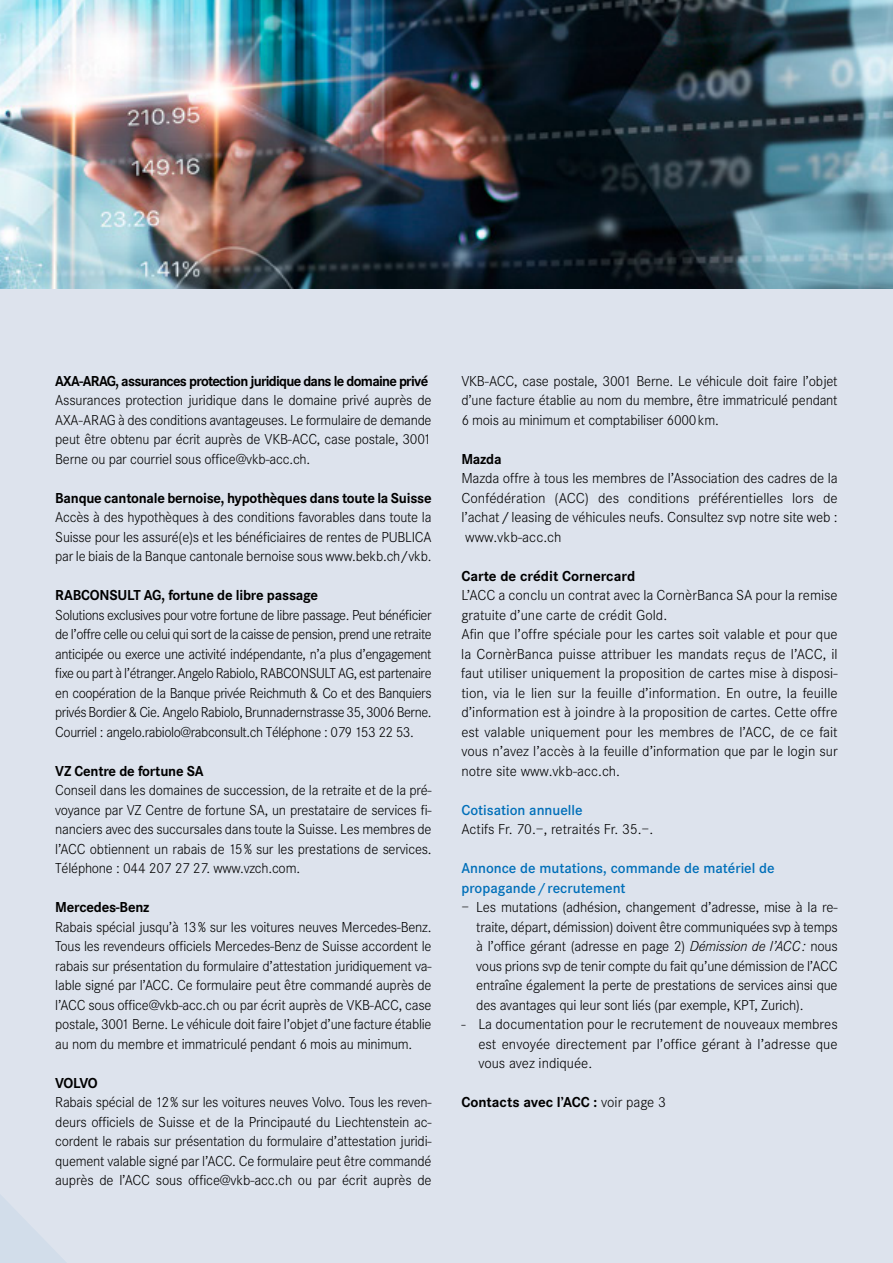
<style>
.page{position:relative;width:893px;height:1263px;background:#dde3ed}
.page>*{position:absolute;margin:0;border:0;box-sizing:border-box;transform-origin:0 0}
.t1{font:300 15px/19.5px "Corporate S";letter-spacing:-.005em;color:#000;text-align:justify}
.t2{font:700 15px "Corporate S";letter-spacing:-.015em;color:#000}
.t3{font:600 15px/19.5px "Corporate S";color:#006fb9}
.t4{font:700 15px "Corporate S";letter-spacing:-.05em;color:#000}
.s1{font-style:italic}
.s2{font-weight:300}
</style>
<div class="page">
<img style="left:0;top:0;width:893px;height:288px">
<svg style="left:0;top:261px;width:80px;height:1002px"></svg>
<p class="t4" style="left:55px;top:372px;width:374px">AXA-ARAG, assurances protection juridique dans le domaine privé</p>
<p class="t1" style="left:55px;top:391px;width:378px">Assurances protection juridique dans le domaine privé auprès de AXA-ARAG à des conditions avantageuses. Le formulaire de demande peut être obtenu par écrit auprès de VKB-ACC, case postale, 3001<br>Berne ou par courriel sous office@vkb-acc.ch.</p>
<p class="t2" style="left:55px;top:489px;width:378px">Banque cantonale bernoise, hypothèques dans toute la Suisse</p>
<p class="t1" style="left:55px;top:508px;width:378px">Accès à des hypothèques à des conditions favorables dans toute la Suisse pour les assuré(e)s et les bénéficiaires de rentes de PUBLICA par le biais de la Banque cantonale bernoise sous www.bekb.ch/vkb.</p>
<p class="t2" style="left:55px;top:586px;width:264px">RABCONSULT AG, fortune de libre passage</p>
<p class="t1" style="left:55px;top:605px;width:378px">Solutions exclusives pour votre fortune de libre passage. Peut bénéficier de l’offre celle ou celui qui sort de la caisse de pension, prend une retraite anticipée ou exerce une activité indépendante, n’a plus d’engagement fixe ou part à l’étranger. Angelo Rabiolo, RABCONSULT AG, est partenaire en coopération de la Banque privée Reichmuth &amp; Co et des Banquiers privés Bordier &amp; Cie. Angelo Rabiolo, Brunnadernstrasse 35, 3006 Berne.<br>Courriel : angelo.rabiolo@rabconsult.ch Téléphone : 079 153 22 53.</p>
<p class="t2" style="left:55px;top:762px;width:150px">VZ Centre de fortune SA</p>
<p class="t1" style="left:55px;top:781px;width:378px">Conseil dans les domaines de succession, de la retraite et de la pré&shy;voyance par VZ Centre de fortune SA, un prestataire de services fi&shy;nanciers avec des succursales dans toute la Suisse. Les membres de l’ACC obtiennent un rabais de 15% sur les prestations de services.<br>Téléphone : 044 207 27 27. www.vzch.com.</p>
<p class="t2" style="left:55px;top:898px;width:96px">Mercedes-Benz</p>
<p class="t1" style="left:55px;top:917px;width:378px">Rabais spécial jusqu’à 13% sur les voitures neuves Mercedes-Benz.<br>Tous les revendeurs officiels Mercedes-Benz de Suisse accordent le rabais sur présentation du formulaire d’attestation juridiquement va&shy;lable signé par l’ACC. Ce formulaire peut être commandé auprès de l’ACC sous office@vkb-acc.ch ou par écrit auprès de VKB-ACC, case postale, 3001 Berne. Le véhicule doit faire l’objet d’une facture établie au nom du membre et immatriculé pendant 6 mois au minimum.</p>
<p class="t2" style="left:55px;top:1074px;width:44px">VOLVO</p>
<p class="t1" style="left:55px;top:1093px;width:378px">Rabais spécial de 12% sur les voitures neuves Volvo. Tous les reven&shy;deurs officiels de Suisse et de la Principauté du Liechtenstein ac&shy;cordent le rabais sur présentation du formulaire d’attestation juridi&shy;quement valable signé par l’ACC. Ce formulaire peut être commandé auprès de l’ACC sous office@vkb-acc.ch ou par écrit auprès de</p>
<p class="t1" style="left:461px;top:371px;width:378px">VKB-ACC, case postale, 3001 Berne. Le véhicule doit faire l’objet d’une facture établie au nom du membre, être immatriculé pendant 6 mois au minimum et comptabiliser 6000km.</p>
<p class="t2" style="left:461px;top:450px;width:42px">Mazda</p>
<p class="t1" style="left:461px;top:469px;width:378px">Mazda offre à tous les membres de l’Association des cadres de la Confédération (ACC) des conditions préférentielles lors de l’achat/leasing de véhicules neufs. Consultez svp notre site web : www.vkb-acc.ch</p>
<p class="t2" style="left:461px;top:567px;width:175px">Carte de crédit Cornercard</p>
<p class="t1" style="left:461px;top:586px;width:378px;text-align:left">L’ACC a conclu un contrat avec la CornèrBanca SA pour la remise gratuite d’une carte de crédit Gold.<br>Afin que l’offre spéciale pour les cartes soit valable et pour que la CornèrBanca puisse attribuer les mandats reçus de l’ACC, il faut utiliser uniquement la proposition de cartes mise à disposi&shy;tion, via le lien sur la feuille d’information. En outre, la feuille d’information est à joindre à la proposition de cartes. Cette offre est valable uniquement pour les membres de l’ACC, de ce fait vous n’avez l’accès à la feuille d’information que par le login sur notre site www.vkb-acc.ch.</p>
<p class="t3" style="left:461px;top:799px;width:123px">Cotisation annuelle</p>
<p class="t1" style="left:461px;top:820px;width:193px">Actifs Fr. 70.–, retraités Fr. 35.–.</p>
<p class="t3" style="left:461px;top:858px;width:315px">Annonce de mutations, commande de matériel de propagande / recrutement</p>
<p class="t1" style="left:476px;top:898px;width:363px;text-indent:-15px">– Les mutations (adhésion, changement d’adresse, mise à la re&shy;traite, départ, démission) doivent être communiquées svp à temps à l’office gérant (adresse en page 2) <span class="s1">Démission de l’ACC:</span> nous vous prions svp de tenir compte du fait qu’une démission de l’ACC entraîne également la perte de prestations de services ainsi que des avantages qui leur sont liés (par exemple, KPT, Zurich).</p>
<p class="t1" style="left:478px;top:1015px;width:361px;text-indent:-17px">- La documentation pour le recrutement de nouveaux membres est envoyée directement par l’office gérant à l’adresse que vous avez indiquée.</p>
<p class="t2" style="left:461px;top:1093px;width:206px">Contacts avec l’ACC : <span class="s2">voir page 3</span></p>
</div>
